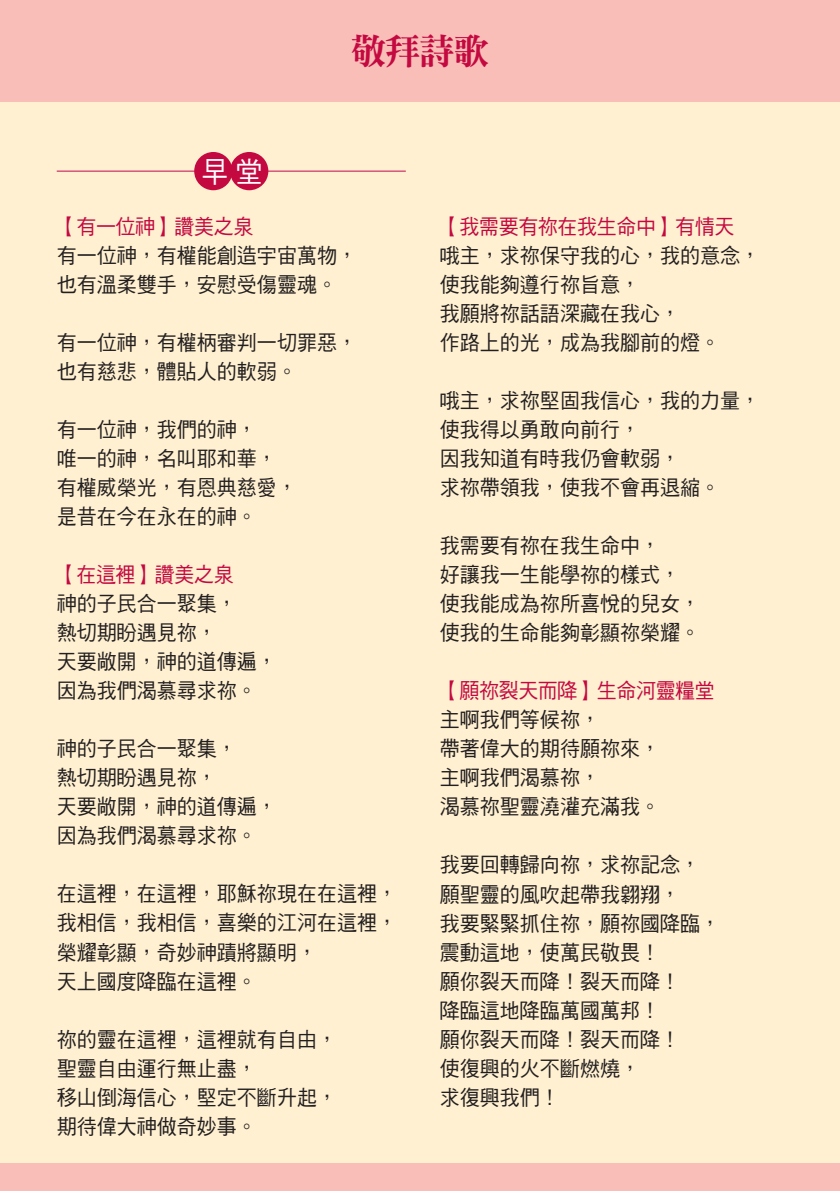
<style>
.page{position:relative;width:840px;height:1191px;background:#fff}
.page>*{position:absolute;margin:0;border:0;box-sizing:border-box;transform-origin:0 0}
.t1{font:36px "DF Ming Std W9";color:#c40941}
.t2{font:28.8px "DF Hei Std W5";color:#fff;scale:.95 1}
.t3{font:21px/29px "DF Hei Std W5";color:#231f20;scale:.95 1}
.t4{font:21px "DF Hei Std W5";letter-spacing:-.02em;color:#c40941;scale:.95 1}
</style>
<div class="page">
<div style="left:0;top:0;width:839px;height:102px;background:#f9beb7"></div>
<div style="left:0;top:1162px;width:839px;height:29px;background:#f9beb7"></div>
<div style="left:0;top:102px;width:839px;height:1060px;background:#fef0d0"></div>
<hr style="left:57px;top:171px;width:348px;height:1px;background:#c30552">
<div style="left:194px;top:152px;width:38px;height:38px;background:#c40941;border-radius:50%"></div>
<div style="left:230px;top:152px;width:38px;height:38px;background:#c40941;border-radius:50%"></div>
<h2 class="t2" style="left:201px;top:156px;width:67px">早堂</h2>
<h1 class="t1" style="left:350px;top:32px;width:140px">敬拜詩歌</h1>
<p class="t4" style="left:57px;top:215px;width:208px">【有一位神】讚美之泉</p>
<p class="t3" style="left:57px;top:241px;width:317px">有一位神，有權能創造宇宙萬物，也有溫柔雙手，安慰受傷靈魂。</p>
<p class="t3" style="left:57px;top:328px;width:317px">有一位神，有權柄審判一切罪惡，也有慈悲，體貼人的軟弱。</p>
<p class="t3" style="left:57px;top:415px;width:254px">有一位神，我們的神，<br>唯一的神，名叫耶和華，有權威榮光，有恩典慈愛，是昔在今在永在的神。</p>
<p class="t4" style="left:57px;top:563px;width:188px">【在這裡】讚美之泉</p>
<p class="t3" style="left:57px;top:589px;width:233px">神的子民合一聚集，<br>熱切期盼遇見祢，<br>天要敞開，神的道傳遍，因為我們渴慕尋求祢。</p>
<p class="t3" style="left:57px;top:734px;width:233px">神的子民合一聚集，<br>熱切期盼遇見祢，<br>天要敞開，神的道傳遍，因為我們渴慕尋求祢。</p>
<p class="t3" style="left:57px;top:879px;width:359px">在這裡，在這裡，耶穌祢現在在這裡，我相信，我相信，喜樂的江河在這裡，榮耀彰顯，奇妙神蹟將顯明，<br>天上國度降臨在這裡。</p>
<p class="t3" style="left:57px;top:1024px;width:296px">祢的靈在這裡，這裡就有自由，聖靈自由運行無止盡，<br>移山倒海信心，堅定不斷升起，期待偉大神做奇妙事。</p>
<p class="t4" style="left:439px;top:215px;width:311px">【我需要有祢在我生命中】有情天</p>
<p class="t3" style="left:439px;top:241px;width:338px">哦主，求祢保守我的心，我的意念，使我能夠遵行祢旨意，<br>我願將祢話語深藏在我心，<br>作路上的光，成為我腳前的燈。</p>
<p class="t3" style="left:439px;top:386px;width:338px">哦主，求祢堅固我信心，我的力量，使我得以勇敢向前行，<br>因我知道有時我仍會軟弱，<br>求祢帶領我，使我不會再退縮。</p>
<p class="t3" style="left:439px;top:531px;width:275px">我需要有祢在我生命中，<br>好讓我一生能學祢的樣式，使我能成為祢所喜悅的兒女，使我的生命能夠彰顯祢榮耀。</p>
<p class="t4" style="left:439px;top:679px;width:291px">【願祢裂天而降】生命河靈糧堂</p>
<p class="t3" style="left:439px;top:705px;width:233px">主啊我們等候祢，<br>帶著偉大的期待願祢來，主啊我們渴慕祢，<br>渴慕祢聖靈澆灌充滿我。</p>
<p class="t3" style="left:439px;top:850px;width:296px">我要回轉歸向祢，求祢記念，願聖靈的風吹起帶我翱翔，<br>我要緊緊抓住祢，願祢國降臨，震動這地，使萬民敬畏！<br>願你裂天而降！裂天而降！<br>降臨這地降臨萬國萬邦！<br>願你裂天而降！裂天而降！<br>使復興的火不斷燃燒，<br>求復興我們！</p>
</div>
